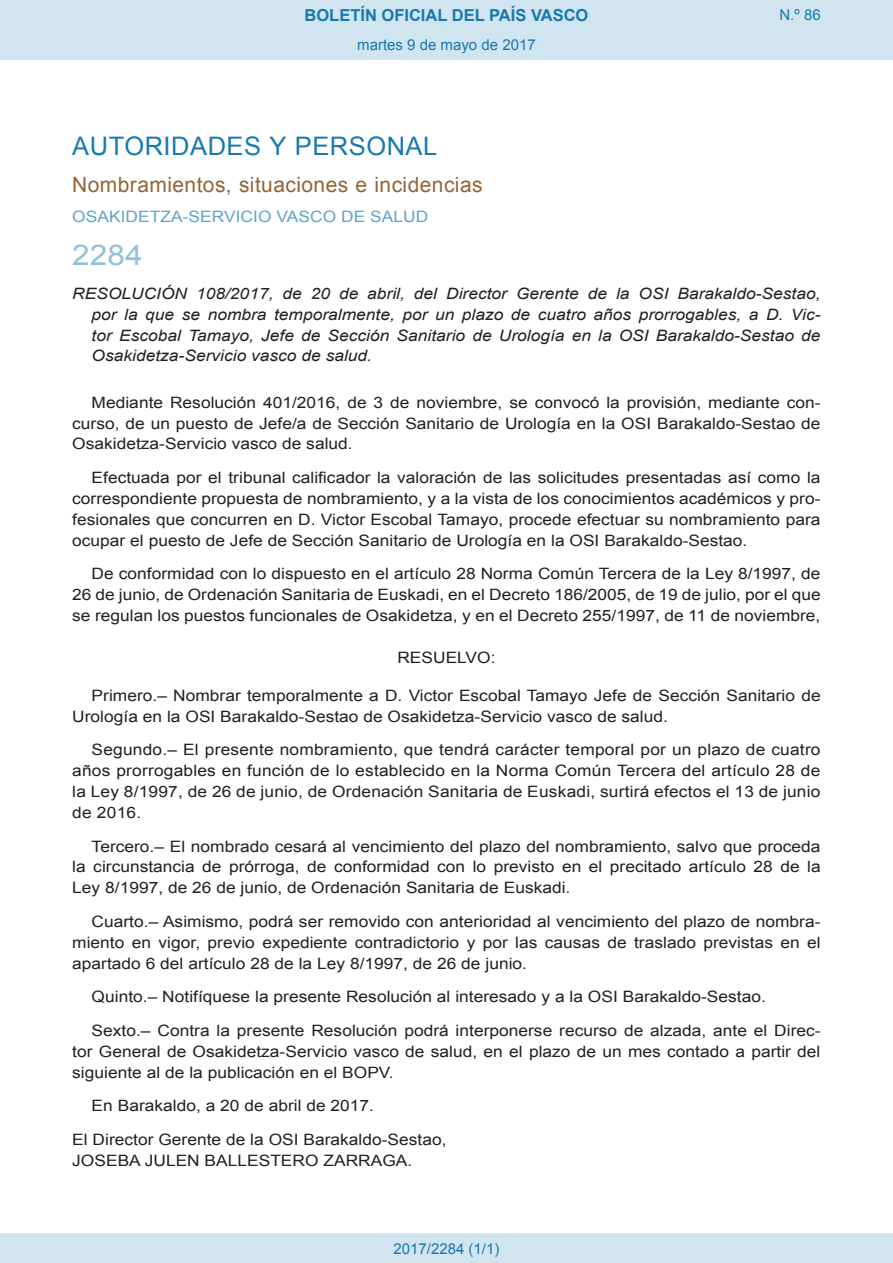
<style>
.page{position:relative;width:893px;height:1263px;background:#fff}
.page>*{position:absolute;margin:0;border:0;box-sizing:border-box;transform-origin:0 0}
.BOPVOrden{font:28.5px "Arial";color:#90c0db;scale:1.11 1}
.BOPVSeccion{font:25.5px "Arial";letter-spacing:.02em;color:#1879ad}
.BOPVSubseccion{font:21px "Arial";letter-spacing:.02em;color:#956338}
.t1{font:700 16.5px "Arial";color:#1879ad}
.BOPVDetalle{font:15.6px/20.9px "Arial";color:#231f20;text-align:justify;scale:1.11 1}
.BOPVTitulo{font:italic 15.6px/20.9px "Arial";color:#231f20;text-align:justify;scale:1.11 1}
.BOPVFirmaPuesto{font:15.6px "Arial";color:#231f20;scale:1.11 1}
.BOPVOrganismo{font:15.6px "Arial";letter-spacing:.005em;color:#5ea4ca;scale:1.11 1}
.BOPVFirmaLugFec{font:15.6px "Arial";color:#231f20;scale:1.11 1}
.BOPVFirmaNombre{font:15.6px "Arial";color:#231f20;scale:1.11 1}
.BOPVClave{font:15.6px "Arial";color:#231f20;scale:1.11 1}
.Paginacion_Centro{font:15px "Arial";color:#1879ad}
</style>
<div class="page">
<div style="left:0;top:0;width:893px;height:60px;background:#d0e5f0"></div>
<div style="left:0;top:1233px;width:893px;height:30px;background:#d0e5f0"></div>
<p class="t1" style="left:305px;top:4px;width:285px">BOLETÍN OFICIAL DEL PAÍS VASCO</p>
<p class="Paginacion_Centro" style="left:357px;top:35px;width:180px">martes 9 de mayo de 2017</p>
<p class="Paginacion_Centro" style="left:779px;top:5px;width:43px">N.º 86</p>
<p class="BOPVSeccion" style="left:72px;top:129px;width:367px">AUTORIDADES Y PERSONAL</p>
<p class="BOPVSubseccion" style="left:72px;top:171px;width:412px">Nombramientos, situaciones e incidencias</p>
<p class="BOPVOrganismo" style="left:72px;top:207px;width:322px">OSAKIDETZA-SERVICIO VASCO DE SALUD</p>
<p class="BOPVOrden" style="left:72px;top:237px;width:65px">2284</p>
<p class="BOPVTitulo" style="left:92px;top:283px;width:658px;text-indent:-19px">RESOLUCIÓN 108/2017, de 20 de abril, del Director Gerente de la OSI Barakaldo-Sestao, por la que se nombra temporalmente, por un plazo de cuatro años prorrogables, a D. Vic&shy;tor Escobal Tamayo, Jefe de Sección Sanitario de Urología en la OSI Barakaldo-Sestao de Osakidetza-Servicio vasco de salud.</p>
<p class="BOPVDetalle" style="left:72px;top:392px;width:676px;text-indent:19px">Mediante Resolución 401/2016, de 3 de noviembre, se convocó la provisión, mediante con&shy;curso, de un puesto de Jefe/a de Sección Sanitario de Urología en la OSI Barakaldo-Sestao de Osakidetza-Servicio vasco de salud.</p>
<p class="BOPVDetalle" style="left:72px;top:467px;width:676px;text-indent:19px">Efectuada por el tribunal calificador la valoración de las solicitudes presentadas así como la correspondiente propuesta de nombramiento, y a la vista de los conocimientos académicos y pro&shy;fesionales que concurren en D. Victor Escobal Tamayo, procede efectuar su nombramiento para ocupar el puesto de Jefe de Sección Sanitario de Urología en la OSI Barakaldo-Sestao.</p>
<p class="BOPVDetalle" style="left:72px;top:563px;width:676px;text-indent:19px">De conformidad con lo dispuesto en el artículo 28 Norma Común Tercera de la Ley 8/1997, de 26 de junio, de Ordenación Sanitaria de Euskadi, en el Decreto 186/2005, de 19 de julio, por el que se regulan los puestos funcionales de Osakidetza, y en el Decreto 255/1997, de 11 de noviembre,</p>
<p class="BOPVClave" style="left:397px;top:647px;width:90px">RESUELVO:</p>
<p class="BOPVDetalle" style="left:72px;top:685px;width:676px;text-indent:19px">Primero.– Nombrar temporalmente a D. Victor Escobal Tamayo Jefe de Sección Sanitario de<br>Urología en la OSI Barakaldo-Sestao de Osakidetza-Servicio vasco de salud.</p>
<p class="BOPVDetalle" style="left:72px;top:740px;width:676px;text-indent:19px">Segundo.– El presente nombramiento, que tendrá carácter temporal por un plazo de cuatro años prorrogables en función de lo establecido en la Norma Común Tercera del artículo 28 de la Ley 8/1997, de 26 de junio, de Ordenación Sanitaria de Euskadi, surtirá efectos el 13 de junio de 2016.</p>
<p class="BOPVDetalle" style="left:72px;top:836px;width:676px;text-indent:19px">Tercero.– El nombrado cesará al vencimiento del plazo del nombramiento, salvo que proceda la circunstancia de prórroga, de conformidad con lo previsto en el precitado artículo 28 de la Ley 8/1997, de 26 de junio, de Ordenación Sanitaria de Euskadi.</p>
<p class="BOPVDetalle" style="left:72px;top:911px;width:676px;text-indent:19px">Cuarto.– Asimismo, podrá ser removido con anterioridad al vencimiento del plazo de nombra&shy;miento en vigor, previo expediente contradictorio y por las causas de traslado previstas en el apartado 6 del artículo 28 de la Ley 8/1997, de 26 de junio.</p>
<p class="BOPVDetalle" style="left:92px;top:986px;width:609px">Quinto.– Notifíquese la presente Resolución al interesado y a la OSI Barakaldo-Sestao.</p>
<p class="BOPVDetalle" style="left:72px;top:1020px;width:676px;text-indent:19px">Sexto.– Contra la presente Resolución podrá interponerse recurso de alzada, ante el Direc&shy;tor General de Osakidetza-Servicio vasco de salud, en el plazo de un mes contado a partir del siguiente al de la publicación en el BOPV.</p>
<p class="BOPVFirmaLugFec" style="left:92px;top:1095px;width:256px">En Barakaldo, a 20 de abril de 2017.</p>
<p class="BOPVFirmaPuesto" style="left:72px;top:1129px;width:339px">El Director Gerente de la OSI Barakaldo-Sestao,</p>
<p class="BOPVFirmaNombre" style="left:72px;top:1150px;width:308px">JOSEBA JULEN BALLESTERO ZARRAGA.</p>
<p class="Paginacion_Centro" style="left:393px;top:1238px;width:107px">2017/2284 (1/1)</p>
</div>
